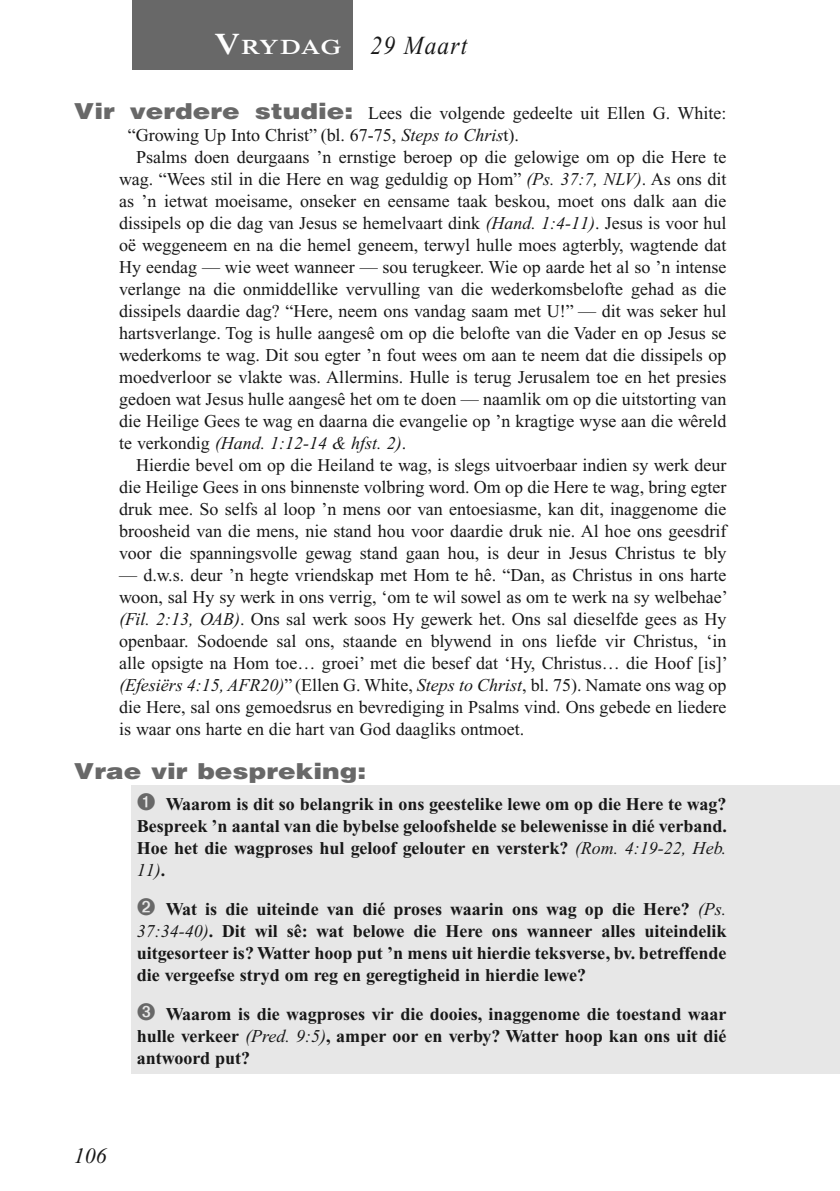
<style>
.page{position:relative;width:840px;height:1191px;background:#fff}
.page>*{position:absolute;margin:0;border:0;box-sizing:border-box;transform-origin:0 0}
.t1{font:italic 26px "Times New Roman PS Std";letter-spacing:.05em;color:#181818;scale:.9 1}
.t2{font:900 22px "Helvetica LT Std";color:#686868;scale:1.2 1}
.t3{font:italic 22px "Times New Roman PS Std";color:#181818}
.t4{font:600 21px "Times NRMT Std";letter-spacing:.025em;color:#fff;scale:1.1 1}
.t5{font:18px/22px "Times New Roman PS Std";color:#181818;text-align:justify}
.t6{font:700 18px/22px "Times New Roman PS Std";color:#181818;text-align:justify}
.t7{font:italic 18px "Times New Roman PS Std";color:#181818}
.s1{font-size:30px}
.s2{font-family:"Helvetica LT Std";font-weight:900;font-size:22px;color:#686868}
.s3{font-style:italic}
.s4{font-style:normal}
.s5{font-weight:400;font-style:italic}
</style>
<div class="page">
<div style="left:133px;top:0;width:220px;height:69px;background:#686868"></div>
<div style="left:132px;top:785px;width:707px;height:288px;background:#e7e7e7"></div>
<p class="t4" style="left:214px;top:35px;width:117px"><span class="s1">V</span>RYDAG</p>
<h1 class="t1" style="left:370px;top:35px;width:109px">29 Maart</h1>
<p class="t5" style="left:74px;top:104px;width:653px"><span class="s2">Vir verdere studie:</span> Lees die volgende gedeelte uit Ellen G. White:</p>
<p class="t5" style="left:128px;top:126px;width:392px">“Growing Up Into Christ” (bl. 67-75, <span class="s3">Steps to Chris</span>t).</p>
<p class="t5" style="left:136px;top:148px;width:591px">Psalms doen deurgaans ’n ernstige beroep op die gelowige om op die Here te</p>
<p class="t5" style="left:119px;top:170px;width:608px">wag. “Wees stil in die Here en wag geduldig op Hom” <span class="s3">(Ps. 37:7, NLV)</span>. As ons dit</p>
<p class="t5" style="left:119px;top:192px;width:608px">as ’n ietwat moeisame, onseker en eensame taak beskou, moet ons dalk aan die</p>
<p class="t5" style="left:119px;top:214px;width:608px">dissipels op die dag van Jesus se hemelvaart dink <span class="s3">(Hand. 1:4-11)</span>. Jesus is voor hul</p>
<p class="t5" style="left:119px;top:236px;width:608px">oë weggeneem en na die hemel geneem, terwyl hulle moes agterbly, wagtende dat</p>
<p class="t5" style="left:119px;top:258px;width:608px">Hy eendag — wie weet wanneer — sou terugkeer. Wie op aarde het al so ’n intense</p>
<p class="t5" style="left:119px;top:280px;width:608px">verlange na die onmiddellike vervulling van die wederkomsbelofte gehad as die</p>
<p class="t5" style="left:119px;top:302px;width:608px">dissipels daardie dag? “Here, neem ons vandag saam met U!” — dit was seker hul</p>
<p class="t5" style="left:119px;top:324px;width:608px">hartsverlange. Tog is hulle aangesê om op die belofte van die Vader en op Jesus se</p>
<p class="t5" style="left:119px;top:346px;width:608px">wederkoms te wag. Dit sou egter ’n fout wees om aan te neem dat die dissipels op</p>
<p class="t5" style="left:119px;top:368px;width:608px">moedverloor se vlakte was. Allermins. Hulle is terug Jerusalem toe en het presies</p>
<p class="t5" style="left:119px;top:390px;width:608px">gedoen wat Jesus hulle aangesê het om te doen — naamlik om op die uitstorting van</p>
<p class="t5" style="left:119px;top:412px;width:608px">die Heilige Gees te wag en daarna die evangelie op ’n kragtige wyse aan die wêreld</p>
<p class="t7" style="left:119px;top:436px;width:288px"><span class="s4">te verkondig</span> (Hand. 1:12-14 &amp; hfst. 2)<span class="s4">.</span></p>
<p class="t5" style="left:136px;top:456px;width:591px">Hierdie bevel om op die Heiland te wag, is slegs uitvoerbaar indien sy werk deur</p>
<p class="t5" style="left:119px;top:478px;width:608px">die Heilige Gees in ons binnenste volbring word. Om op die Here te wag, bring egter</p>
<p class="t5" style="left:119px;top:500px;width:608px">druk mee. So selfs al loop ’n mens oor van entoesiasme, kan dit, inaggenome die</p>
<p class="t5" style="left:119px;top:522px;width:608px">broosheid van die mens, nie stand hou voor daardie druk nie. Al hoe ons geesdrif</p>
<p class="t5" style="left:119px;top:544px;width:608px">voor die spanningsvolle gewag stand gaan hou, is deur in Jesus Christus te bly</p>
<p class="t5" style="left:119px;top:566px;width:610px">— d.w.s. deur ’n hegte vriendskap met Hom te hê. “Dan, as Christus in ons harte woon, sal Hy sy werk in ons verrig, ‘om te wil sowel as om te werk na sy welbehae’ <span class="s3">(Fil. 2:13, OAB)</span>. Ons sal werk soos Hy gewerk het. Ons sal dieselfde gees as Hy openbaar. Sodoende sal ons, staande en blywend in ons liefde vir Christus, ‘in alle opsigte na Hom toe… groei’ met die besef dat ‘Hy, Christus… die Hoof [is]’ <span class="s3">(Efesiërs 4:15, AFR20)</span>” (Ellen G. White, <span class="s3">Steps to Christ</span>, bl. 75). Namate ons wag op die Here, sal ons gemoedsrus en bevrediging in Psalms vind. Ons gebede en liedere is waar ons harte en die hart van God daagliks ontmoet.</p>
<p class="t2" style="left:74px;top:763px;width:245px">Vrae vir bespreking:</p>
<p class="t6" style="left:137px;top:795px;width:591px;text-indent:29px">Waarom is dit so belangrik in ons geestelike lewe om op die Here te wag?<br>Bespreek ’n aantal van die bybelse geloofshelde se belewenisse in dié verband.<br>Hoe het die wagproses hul geloof gelouter en versterk? <span class="s5">(Rom. 4:19-22, Heb.<br>11)</span>.</p>
<p class="t6" style="left:137px;top:900px;width:590px;text-indent:29px">Wat is die uiteinde van dié proses waarin ons wag op die Here? <span class="s5">(Ps.<br>37:34-40)</span>. Dit wil sê: wat belowe die Here ons wanneer alles uiteindelik uitgesorteer is? Watter hoop put ’n mens uit hierdie teksverse, bv. betreffende die vergeefse stryd om reg en geregtigheid in hierdie lewe?</p>
<p class="t6" style="left:137px;top:1005px;width:590px;text-indent:29px">Waarom is die wagproses vir die dooies, inaggenome die toestand waar hulle verkeer <span class="s5">(Pred. 9:5)</span>, amper oor en verby? Watter hoop kan ons uit dié antwoord put?</p>
<p class="t3" style="left:74px;top:1147px;width:34px">106</p>
</div>
